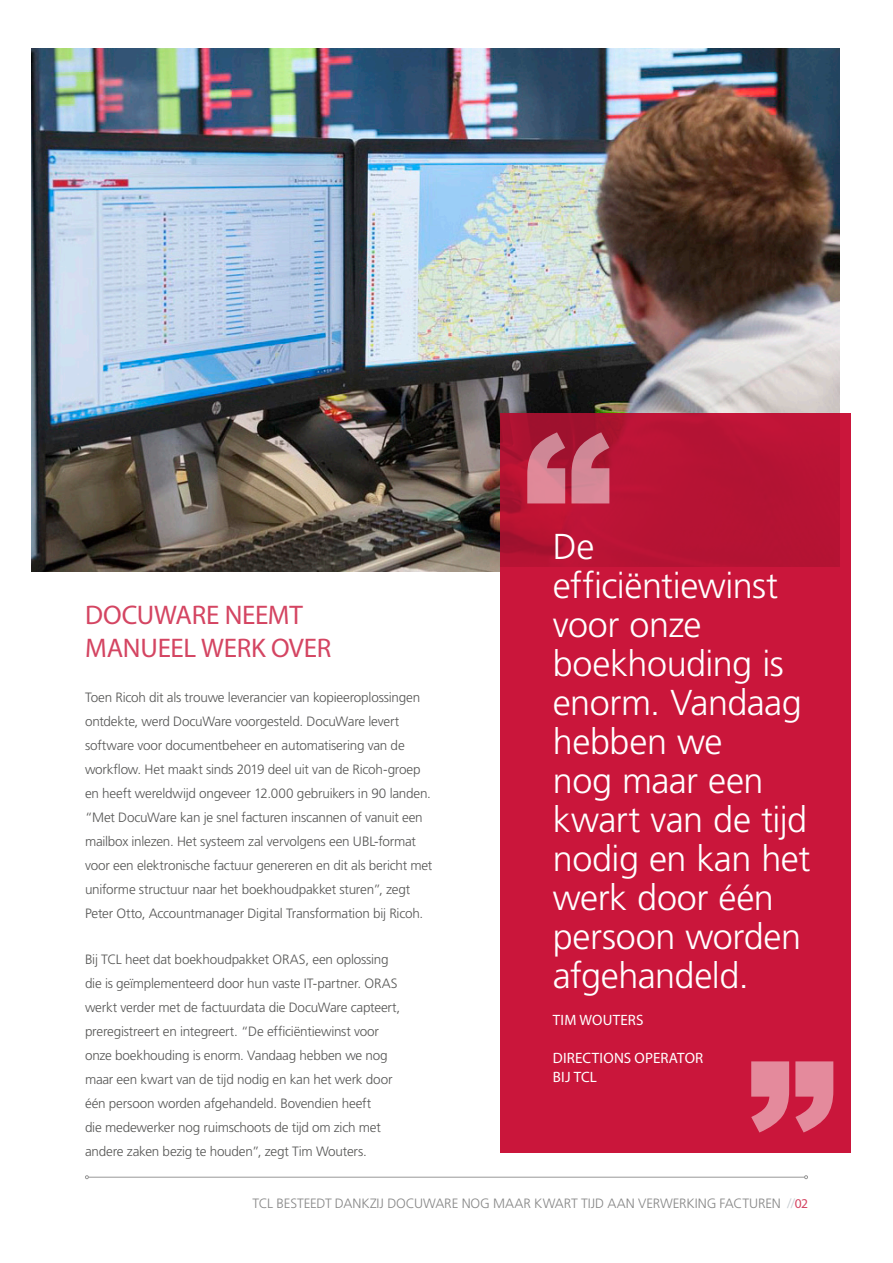
<style>
.page{position:relative;width:893px;height:1263px;background:#fff}
.page>*{position:absolute;margin:0;border:0;box-sizing:border-box;transform-origin:0 0}
.t1{font:300 36px/39px "Frutiger";letter-spacing:-.015em;color:#fff}
.Heading_1{font:27px/33px "Myriad Pro";letter-spacing:-.01em;color:#d44562}
.attribution{font:15px "Myriad Pro";letter-spacing:.015em;color:#fff}
.t2{font:300 13.5px/24px "Frutiger";letter-spacing:-.015em;color:#575756}
.t3{font:300 13.5px "Frutiger";letter-spacing:-.005em;color:#878787}
.s1{color:#c8ced2}
.s2{font-family:"Myriad Pro";font-weight:400;color:#d44562}
</style>
<div class="page">
<img style="left:32px;top:49px;width:808px;height:522px">
<svg style="left:500px;top:414px;width:350px;height:153px;background:#b71334"></svg>
<div style="left:500px;top:567px;width:350px;height:585px;background:#ca163b"></div>
<svg style="left:751px;top:1061px;width:82px;height:71px"></svg>
<svg style="left:527px;top:432px;width:82px;height:71px;background:#c76477"></svg>
<hr style="left:88px;top:1177px;width:716px;height:1px;background:#878787">
<svg style="left:85px;top:1175px;width:4px;height:4px"></svg>
<svg style="left:804px;top:1175px;width:4px;height:4px"></svg>
<p class="Heading_1" style="left:85px;top:598px;width:247px">DOCUWARE NEEMT<br>MANUEEL WERK OVER</p>
<p class="t2" style="left:85px;top:686px;width:349px">Toen Ricoh dit als trouwe leverancier van kopieeroplossingen ontdekte, werd DocuWare voorgesteld. DocuWare levert software voor documentbeheer en automatisering van de workflow. Het maakt sinds 2019 deel uit van de Ricoh-groep en heeft wereldwijd ongeveer 12.000 gebruikers in 90 landen. “Met DocuWare kan je snel facturen inscannen of vanuit een mailbox inlezen. Het systeem zal vervolgens een UBL-format voor een elektronische factuur genereren en dit als bericht met uniforme structuur naar het boekhoudpakket sturen”, zegt Peter Otto, Accountmanager Digital Transformation bij Ricoh.</p>
<p class="t2" style="left:85px;top:947px;width:317px">Bij TCL heet dat boekhoudpakket ORAS, een oplossing die is geïmplementeerd door hun vaste IT-partner. ORAS werkt verder met de factuurdata die DocuWare capteert, preregistreert en integreert. “De efficiëntiewinst voor onze boekhouding is enorm. Vandaag hebben we nog maar een kwart van de tijd nodig en kan het werk door één persoon worden afgehandeld. Bovendien heeft<br>die medewerker nog ruimschoots de tijd om zich met andere zaken bezig te houden”, zegt Tim Wouters.</p>
<p class="t1" style="left:553px;top:527px;width:259px">De efficiëntiewinst voor onze boekhouding is enorm. Vandaag hebben we<br>nog maar een kwart van de tijd nodig en kan het werk door één persoon worden afgehandeld.</p>
<p class="attribution" style="left:553px;top:1010px;width:92px">TIM WOUTERS</p>
<p class="attribution" style="left:553px;top:1049px;width:152px">DIRECTIONS OPERATOR</p>
<p class="attribution" style="left:553px;top:1067px;width:45px">BIJ TCL</p>
<p class="t3" style="left:253px;top:1195px;width:557px">TCL BESTEEDT DANKZIJ DOCUWARE NOG MAAR KWART TIJD AAN VERWERKING FACTUREN <span class="s1">//</span><span class="s2">02</span></p>
</div>
